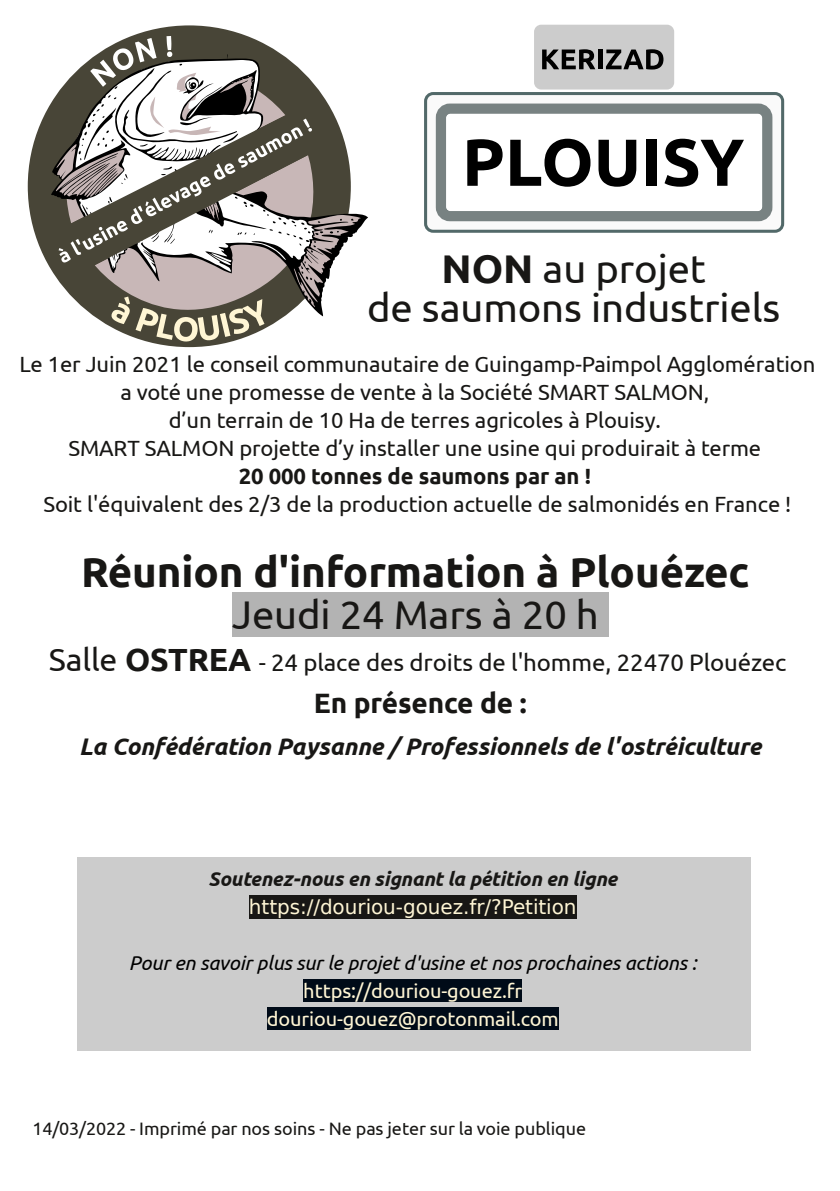
<style>
.page{position:relative;width:840px;height:1191px;background:#fff}
.page>*{position:absolute;margin:0;border:0;box-sizing:border-box;transform-origin:0 0}
.t1{font:700 42px "Ubuntu";letter-spacing:-.005em;color:#181715}
.t2{font:40px/38.6px "Ubuntu";letter-spacing:-.005em;color:#181715;text-align:center}
.t3{font:700 28px "Ubuntu";letter-spacing:-.005em;color:#181715}
.t4{font:italic 700 24px "Ubuntu";letter-spacing:-.005em;color:#181715}
.t5{font:24px "Ubuntu";letter-spacing:-.005em;color:#181715}
.t6{font:22px/28px "Ubuntu";letter-spacing:-.005em;color:#181715;text-align:center}
.t7{font:700 22px "Ubuntu";letter-spacing:-.005em;color:#181715}
.t8{font:italic 20px "Ubuntu";letter-spacing:-.005em;color:#000}
.t9{font:20px/28px "Ubuntu";letter-spacing:-.01em;color:#fff6d5;text-align:center}
.t10{font:italic 700 20px "Ubuntu";letter-spacing:-.005em;color:#181715}
.t11{font:20px "DejaVu Sans";letter-spacing:-.005em;color:#fff6d5}
.t12{font:18px "Ubuntu";letter-spacing:-.005em;color:#181715}
.s1{font-weight:700}
.s2{font-size:32px}
.s3{font-weight:700;font-size:32px}
</style>
<div class="page">
<div style="left:77px;top:858px;width:673px;height:193px;background:#ccc"></div>
<div style="left:249px;top:895px;width:327px;height:23px;background:#181715"></div>
<div style="left:303px;top:979px;width:219px;height:22px;background:#000b18"></div>
<div style="left:267px;top:1007px;width:291px;height:22px;background:#000b18"></div>
<div style="left:28px;top:25px;width:322px;height:322px;background:#484537;border-radius:50%"></div>
<svg style="left:166px;top:36px;width:6px;height:2px"></svg>
<svg style="left:40px;top:38px;width:245px;height:87px"></svg>
<svg style="left:50px;top:58px;width:318px;height:258px"></svg>
<svg style="left:59px;top:115px;width:257px;height:156px"></svg>
<svg style="left:111px;top:296px;width:153px;height:45px"></svg>
<div style="left:425px;top:94px;width:357px;height:137px;background:#fafafa;border-radius:8px"></div>
<div style="left:424px;top:92px;width:359px;height:141px;border:3px solid #526969;border-radius:8px"></div>
<div style="left:440px;top:109px;width:326px;height:107px;background:#fff;border-radius:9px"></div>
<div style="left:435px;top:104px;width:337px;height:117px;border:10px solid #788282;border-radius:9px"></div>
<svg style="left:467px;top:139px;width:35px;height:47px"></svg>
<svg style="left:510px;top:139px;width:80px;height:48px"></svg>
<svg style="left:598px;top:140px;width:38px;height:47px"></svg>
<div style="left:646px;top:140px;width:10px;height:46px;background:#000"></div>
<svg style="left:664px;top:139px;width:79px;height:48px"></svg>
<div style="left:533px;top:25px;width:140px;height:65px;background:#ccc;border-radius:7px"></div>
<svg style="left:542px;top:49px;width:53px;height:20px"></svg>
<hr style="left:598px;top:50px;width:4px;height:19px;background:#000">
<svg style="left:605px;top:49px;width:58px;height:21px"></svg>
<div style="left:232px;top:592px;width:376px;height:44px;background:#b3b3b3"></div>
<h2 class="t2" style="left:367px;top:249px;width:414px"><span class="s1">NON</span> au projet<br>de saumons industriels</h2>
<p class="t6" style="left:19px;top:350px;width:797px">Le 1er Juin 2021 le conseil communautaire de Guingamp-Paimpol Agglomération a voté une promesse de vente à la Société SMART SALMON,<br>d’un terrain de 10 Ha de terres agricoles à Plouisy.<br>SMART SALMON projette d’y installer une usine qui produirait à terme</p>
<p class="t7" style="left:238px;top:463px;width:353px">20 000 tonnes de saumons par an !</p>
<p class="t6" style="left:43px;top:490px;width:749px">Soit l'équivalent des 2/3 de la production actuelle de salmonidés en France !</p>
<h1 class="t1" style="left:81px;top:548px;width:669px">Réunion d'information à Plouézec</h1>
<h2 class="t2" style="left:232px;top:595px;width:368px">Jeudi 24 Mars à 20 h</h2>
<p class="t5" style="left:49px;top:648px;width:738px"><span class="s2">Salle</span> <span class="s3">OSTREA</span> - 24 place des droits de l'homme, 22470 Plouézec</p>
<p class="t3" style="left:314px;top:687px;width:214px">En présence de :</p>
<p class="t4" style="left:79px;top:732px;width:683px">La Confédération Paysanne / Professionnels de l'ostréiculture</p>
<p class="t10" style="left:208px;top:867px;width:410px">Soutenez-nous en signant la pétition en ligne</p>
<p class="t11" style="left:249px;top:895px;width:329px">https://douriou-gouez.fr/?Petition</p>
<p class="t8" style="left:129px;top:951px;width:569px">Pour en savoir plus sur le projet d'usine et nos prochaines actions :</p>
<p class="t9" style="left:267px;top:976px;width:293px">https://douriou-gouez.fr douriou-gouez@protonmail.com</p>
<p class="t12" style="left:32px;top:1117px;width:555px">14/03/2022 - Imprimé par nos soins - Ne pas jeter sur la voie publique</p>
</div>
